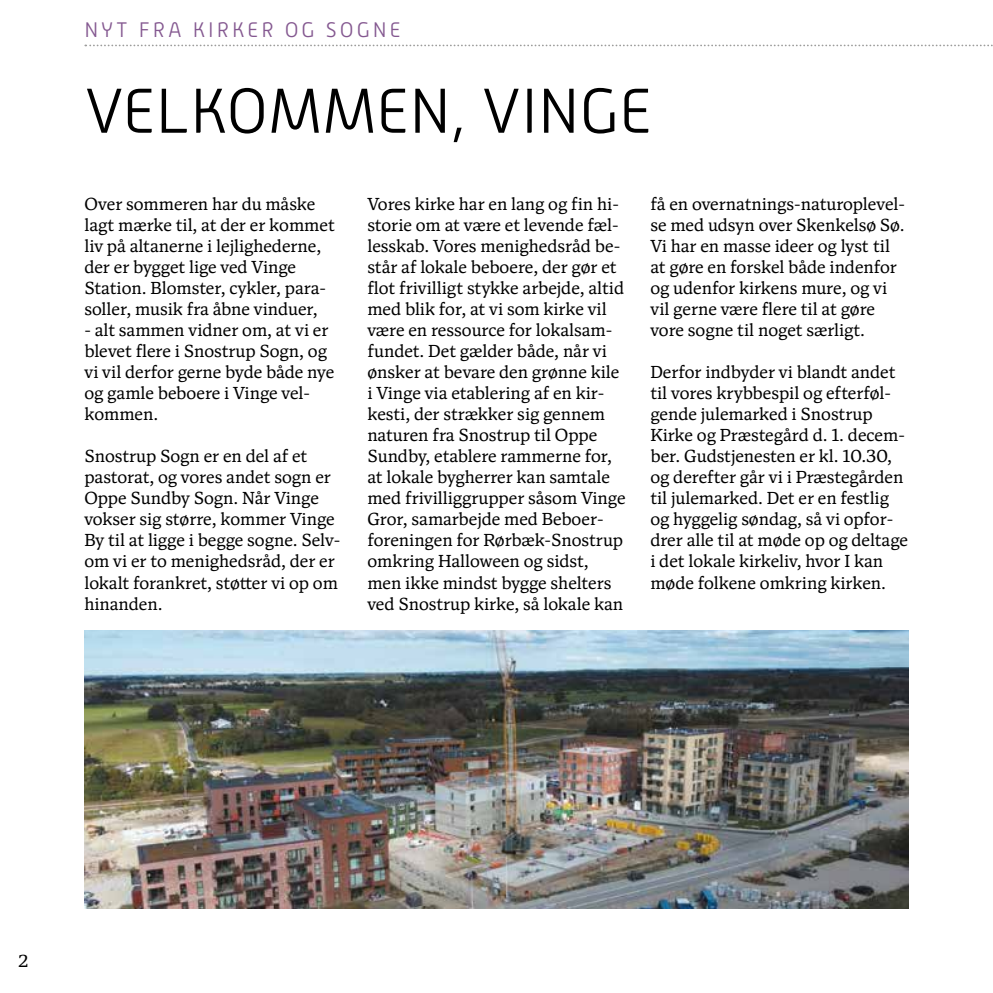
<style>
.page{position:relative;width:993px;height:993px;background:#fff}
.page>*{position:absolute;margin:0;border:0;box-sizing:border-box;transform-origin:0 0}
.t1{font:300 63px "Alwyn New";color:#000}
.t2{font:300 21px "Alwyn New";letter-spacing:.14em;color:#845890}
.t3{font:17.5px/21px "Antonia Variable";color:#000}
</style>
<div class="page">
<svg style="left:85px;top:45px;width:908px;height:1px"></svg>
<img style="left:84px;top:630px;width:824px;height:278px">
<p class="t2" style="left:84px;top:18px;width:318px">NYT FRA KIRKER OG SOGNE</p>
<h1 class="t1" style="left:84px;top:76px;width:569px">VELKOMMEN, VINGE</h1>
<p class="t3" style="left:84px;top:194px;width:252px">Over sommeren har du måske lagt mærke til, at der er kommet liv på altanerne i lejlighederne, der er bygget lige ved Vinge<br>Station. Blomster, cykler, para&shy;soller, musik fra åbne vinduer,</p>
<p class="t3" style="left:84px;top:320px;width:251px">- alt sammen vidner om, at vi er blevet flere i Snostrup Sogn, og vi vil derfor gerne byde både nye og gamle beboere i Vinge vel&shy;kommen.</p>
<p class="t3" style="left:84px;top:446px;width:257px">Snostrup Sogn er en del af et pastorat, og vores andet sogn er<br>Oppe Sundby Sogn. Når Vinge vokser sig større, kommer Vinge<br>By til at ligge i begge sogne. Selv&shy;om vi er to menighedsråd, der er lokalt forankret, støtter vi op om hinanden.</p>
<p class="t3" style="left:367px;top:194px;width:259px">Vores kirke har en lang og fin hi&shy;storie om at være et levende fæl&shy;lesskab. Vores menighedsråd be&shy;står af lokale beboere, der gør et flot frivilligt stykke arbejde, altid med blik for, at vi som kirke vil være en ressource for lokalsam&shy;fundet. Det gælder både, når vi ønsker at bevare den grønne kile i Vinge via etablering af en kir&shy;kesti, der strækker sig gennem naturen fra Snostrup til Oppe<br>Sundby, etablere rammerne for, at lokale bygherrer kan samtale med frivilliggrupper såsom Vinge<br>Gror, samarbejde med Beboer&shy;foreningen for Rørbæk-Snostrup omkring Halloween og sidst, men ikke mindst bygge shelters ved Snostrup kirke, så lokale kan</p>
<p class="t3" style="left:650px;top:194px;width:256px">få en overnatnings-naturoplevel&shy;se med udsyn over Skenkelsø Sø.<br>Vi har en masse ideer og lyst til at gøre en forskel både indenfor og udenfor kirkens mure, og vi vil gerne være flere til at gøre vore sogne til noget særligt.</p>
<p class="t3" style="left:650px;top:362px;width:259px">Derfor indbyder vi blandt andet til vores krybbespil og efterføl&shy;gende julemarked i Snostrup<br>Kirke og Præstegård d. 1. decem&shy;ber. Gudstjenesten er kl. 10.30, og derefter går vi i Præstegården til julemarked. Det er en festlig og hyggelig søndag, så vi opfor&shy;drer alle til at møde op og deltage i det lokale kirkeliv, hvor I kan møde folkene omkring kirken.</p>
<p class="t3" style="left:19px;top:950px;width:11px">2</p>
</div>
